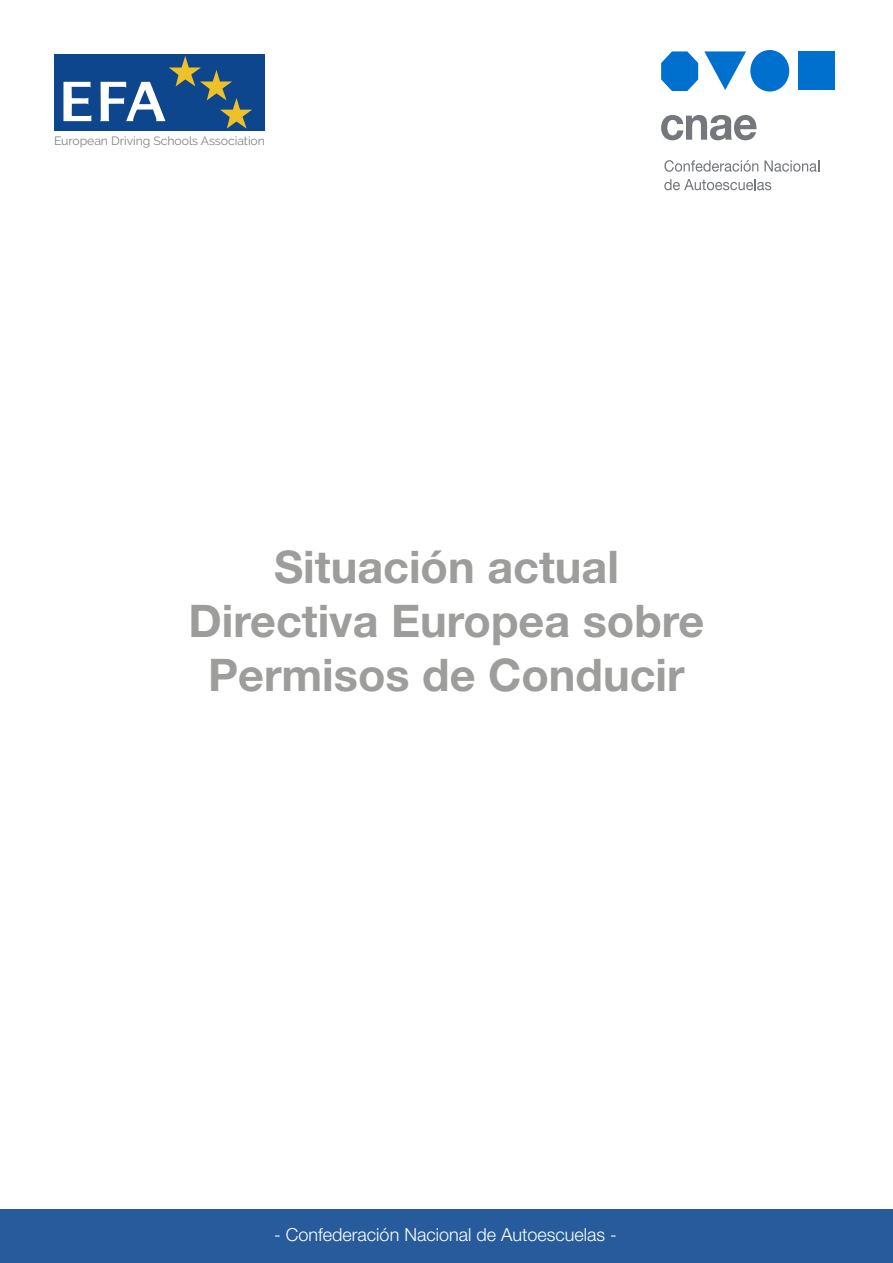
<style>
.page{position:relative;width:893px;height:1263px;background:#fff}
.page>*{position:absolute;margin:0;border:0;box-sizing:border-box;transform-origin:0 0}
.t1{font:700 45px/54px "Helvetica Neue LT Std";color:#9d9d9c;text-align:center}
.t2{font:300 18px "Helvetica Neue LT Std";color:#fff}
.t3{font:12px "Raleway";letter-spacing:-.005em;color:#828289}
</style>
<div class="page">
<div style="left:0;top:1210px;width:893px;height:53px;background:#275b9b"></div>
<div style="left:54px;top:54px;width:210px;height:76px;background:#0d468c"></div>
<svg style="left:63px;top:82px;width:28px;height:39px"></svg>
<svg style="left:100px;top:56px;width:152px;height:73px"></svg>
<div style="left:798px;top:51px;width:36px;height:39px;background:#0070ce"></div>
<svg style="left:704px;top:51px;width:42px;height:39px"></svg>
<svg style="left:661px;top:51px;width:37px;height:40px"></svg>
<div style="left:750px;top:50px;width:39px;height:42px;background:#0070ce;border-radius:50%"></div>
<svg style="left:661px;top:115px;width:96px;height:25px"></svg>
<svg style="left:664px;top:160px;width:94px;height:12px"></svg>
<svg style="left:764px;top:160px;width:55px;height:12px"></svg>
<svg style="left:664px;top:179px;width:107px;height:11px"></svg>
<p class="t3" style="left:54px;top:134px;width:212px">European Driving Schools Association</p>
<p class="t1" style="left:188px;top:539px;width:517px">Situación actual<br>Directiva Europea sobre<br>Permisos de Conducir</p>
<p class="t2" style="left:274px;top:1223px;width:344px">- Confederación Nacional de Autoescuelas -</p>
</div>
